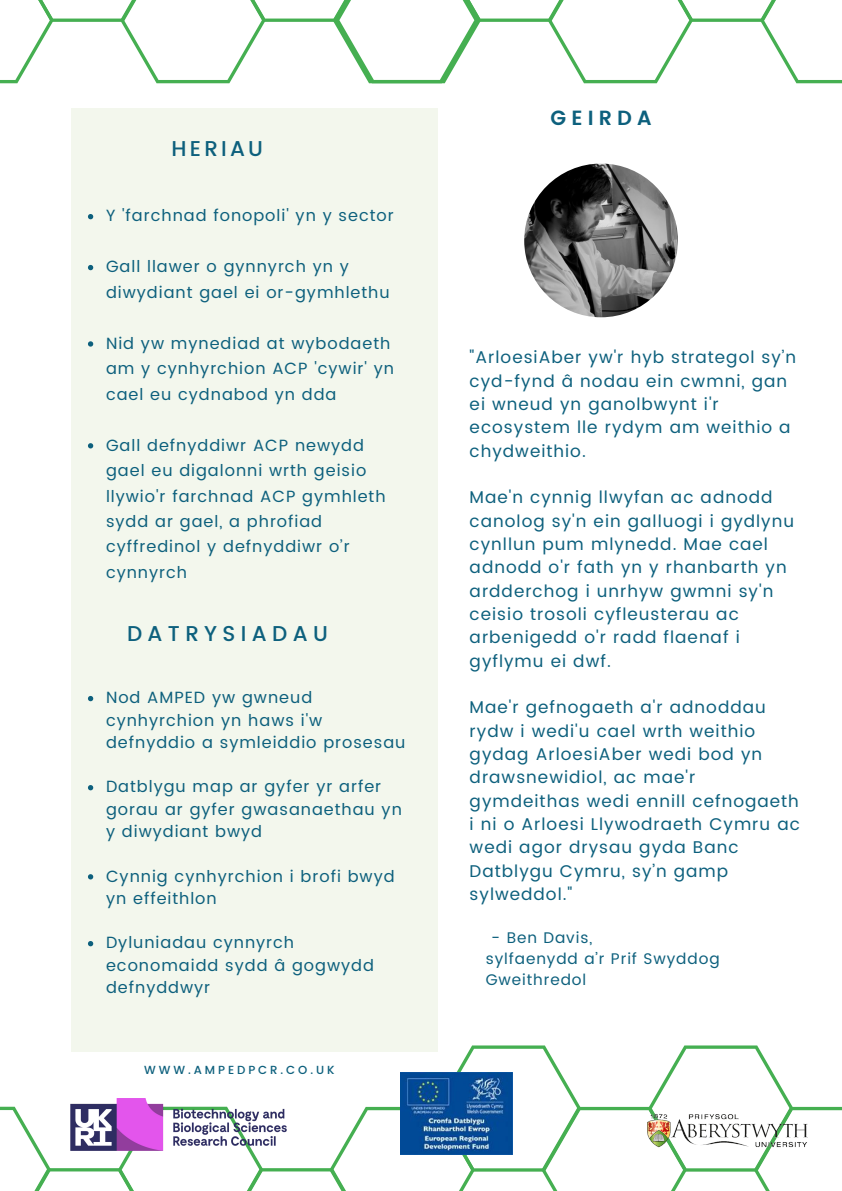
<style>
.page{position:relative;width:842px;height:1191px;background:#fff}
.page>*{position:absolute;margin:0;border:0;box-sizing:border-box;transform-origin:0 0}
.t1{font:500 21.4px "Poppins";letter-spacing:.25em;color:#0d607d}
.t2{font:600 20.5px "Poppins";letter-spacing:.25em;color:#0d607d}
.t3{font:17px/23.3px "Poppins";letter-spacing:.06em;color:#0d607d}
.t4{font:16.3px/25.4px "Poppins";letter-spacing:.06em;color:#0d607d}
.t5{font:15.4px/21px "Poppins";letter-spacing:.06em;color:#0d607d}
.t6{font:500 11.7px "Poppins";letter-spacing:.25em;color:#0d607d}
</style>
<div class="page">
<img style="left:524px;top:163px;width:154px;height:154px;border-radius:50%">
<svg style="left:0;top:1045px;width:842px;height:145px"></svg>
<svg style="left:0;top:0;width:842px;height:83px"></svg>
<div style="left:71px;top:108px;width:366px;height:942px;background:#f3f7ed"></div>
<svg style="left:88px;top:214px;width:5px;height:5px"></svg>
<svg style="left:88px;top:265px;width:5px;height:5px"></svg>
<svg style="left:88px;top:341px;width:5px;height:5px"></svg>
<svg style="left:88px;top:443px;width:5px;height:5px"></svg>
<svg style="left:88px;top:695px;width:5px;height:6px"></svg>
<svg style="left:88px;top:785px;width:5px;height:5px"></svg>
<svg style="left:88px;top:874px;width:5px;height:5px"></svg>
<svg style="left:88px;top:941px;width:5px;height:5px"></svg>
<img style="left:400px;top:1072px;width:112px;height:82px">
<img style="left:70px;top:1098px;width:217px;height:52px">
<img style="left:648px;top:1083px;width:159px;height:71px">
<p class="t1" style="left:172px;top:136px;width:93px">HERIAU</p>
<p class="t4" style="left:106px;top:203px;width:289px">Y 'farchnad fonopoli' yn y sector</p>
<p class="t4" style="left:106px;top:254px;width:285px">Gall llawer o gynnyrch yn y diwydiant gael ei or-gymhlethu</p>
<p class="t4" style="left:106px;top:330px;width:290px">Nid yw mynediad at wybodaeth am y cynhyrchion ACP 'cywir' yn cael eu cydnabod yn dda</p>
<p class="t4" style="left:106px;top:432px;width:281px">Gall defnyddiwr ACP newydd gael eu digalonni wrth geisio llywio'r farchnad ACP gymhleth sydd ar gael, a phrofiad cyffredinol y defnyddiwr o’r cynnyrch</p>
<p class="t1" style="left:127px;top:621px;width:202px">DATRYSIADAU</p>
<p class="t4" style="left:106px;top:686px;width:301px;line-height:22.3px">Nod AMPED yw gwneud cynhyrchion yn haws i'w defnyddio a symleiddio prosesau</p>
<p class="t4" style="left:106px;top:775px;width:297px;line-height:22.3px">Datblygu map ar gyfer yr arfer gorau ar gyfer gwasanaethau yn y diwydiant bwyd</p>
<p class="t4" style="left:106px;top:864px;width:290px;line-height:22.3px">Cynnig cynhyrchion i brofi bwyd yn effeithlon</p>
<p class="t4" style="left:106px;top:931px;width:269px;line-height:22.3px">Dyluniadau cynnyrch economaidd sydd â gogwydd defnyddwyr</p>
<p class="t6" style="left:144px;top:1063px;width:192px">WWW.AMPEDPCR.CO.UK</p>
<p class="t2" style="left:550px;top:105px;width:103px">GEIRDA</p>
<p class="t3" style="left:470px;top:345px;width:328px">"ArloesiAber yw'r hyb strategol sy’n cyd-fynd â nodau ein cwmni, gan ei wneud yn ganolbwynt i'r ecosystem lle rydym am weithio a chydweithio.</p>
<p class="t3" style="left:470px;top:485px;width:326px">Mae'n cynnig llwyfan ac adnodd canolog sy'n ein galluogi i gydlynu cynllun pum mlynedd. Mae cael adnodd o'r fath yn y rhanbarth yn ardderchog i unrhyw gwmni sy'n ceisio trosoli cyfleusterau ac arbenigedd o'r radd flaenaf i gyflymu ei dwf.</p>
<p class="t3" style="left:470px;top:695px;width:332px">Mae'r gefnogaeth a'r adnoddau rydw i wedi'u cael wrth weithio gydag ArloesiAber wedi bod yn drawsnewidiol, ac mae'r gymdeithas wedi ennill cefnogaeth i ni o Arloesi Llywodraeth Cymru ac wedi agor drysau gyda Banc<br>Datblygu Cymru, sy’n gamp sylweddol."</p>
<p class="t5" style="left:486px;top:927px;width:235px;text-indent:6px">- Ben Davis,<br>sylfaenydd a’r Prif Swyddog<br>Gweithredol</p>
</div>
